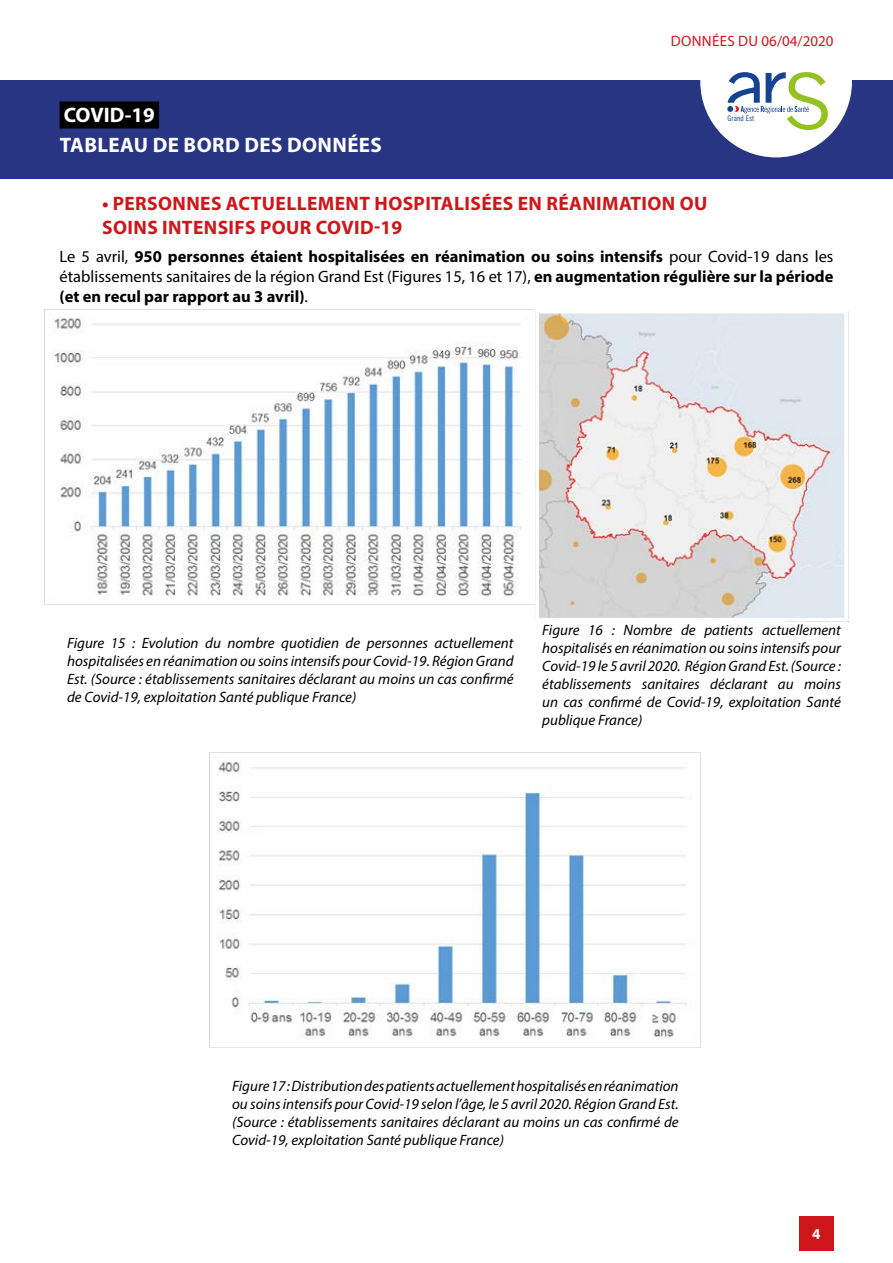
<style>
.page{position:relative;width:893px;height:1263px;background:#fff}
.page>*{position:absolute;margin:0;border:0;box-sizing:border-box;transform-origin:0 0}
.t1{font:700 21px/29.4px "Myriad Pro";letter-spacing:.02em;color:#fff}
.t2{font:700 19.5px/23.4px "Myriad Pro";letter-spacing:.02em;color:#cd171a}
.t3{font:700 16.5px/19.8px "Myriad Pro";color:#000;text-align:justify}
.t4{font:italic 15px/18px "Myriad Pro";color:#000;text-align:justify}
.t5{font:15px "Myriad Pro";letter-spacing:.02em;color:#cd171a}
.t6{font:700 15px "Myriad Pro";color:#fff}
.t7{font:7.8px "Trade Gothic LT Std Cn 18";color:#154390}
.s1{font-weight:400}
</style>
<div class="page">
<div style="left:0;top:80px;width:893px;height:99px;background:#283583"></div>
<div style="left:60px;top:101px;width:99px;height:27px;background:#000"></div>
<div style="left:700px;top:6px;width:152px;height:151px;background:#fff;border-radius:50%"></div>
<svg style="left:727px;top:72px;width:101px;height:58px"></svg>
<div style="left:799px;top:1216px;width:34px;height:34px;background:#cd171a"></div>
<img style="left:52px;top:318px;width:470px;height:278px">
<img style="left:540px;top:315px;width:303px;height:302px">
<div style="left:535px;top:310px;width:313px;height:312px;border:4px solid #fff"></div>
<img style="left:217px;top:761px;width:470px;height:278px">
<p class="t5" style="left:671px;top:31px;width:164px">DONNÉES DU 06/04/2020</p>
<h1 class="t1" style="left:60px;top:100px;width:324px">COVID-19<br>TABLEAU DE BORD DES DONNÉES</h1>
<p class="t7" style="left:728px;top:114px;width:28px">Grand Est</p>
<h2 class="t2" style="left:102px;top:191px;width:607px">• PERSONNES ACTUELLEMENT HOSPITALISÉES EN RÉANIMATION OU<br>SOINS INTENSIFS POUR COVID-19</h2>
<p class="t3" style="left:60px;top:246px;width:775px"><span class="s1">Le 5 avril,</span> 950 personnes étaient hospitalisées en réanimation ou soins intensifs <span class="s1">pour Covid-19 dans les établissements sanitaires de la région Grand Est (Figures 15, 16 et 17),</span> en augmentation régulière sur la période (et en recul par rapport au 3 avril)<span class="s1">.</span></p>
<p class="t4" style="left:67px;top:634px;width:448px">Figure 15 : Evolution du nombre quotidien de personnes actuellement hospitalisées en réanimation ou soins intensifs pour Covid-19. Région Grand Est. (Source : établissements sanitaires déclarant au moins un cas confirmé de Covid-19, exploitation Santé publique France)</p>
<p class="t4" style="left:542px;top:620px;width:300px">Figure 16 : Nombre de patients actuellement hospitalisés en réanimation ou soins intensifs pour Covid-19 le 5 avril 2020. Région Grand Est. (Source : établissements sanitaires déclarant au moins un cas confirmé de Covid-19, exploitation Santé publique France)</p>
<p class="t4" style="left:232px;top:1077px;width:448px">Figure 17 : Distribution des patients actuellement hospitalisés en réanimation ou soins intensifs pour Covid-19 selon l’âge, le 5 avril 2020. Région Grand Est. (Source : établissements sanitaires déclarant au moins un cas confirmé de Covid-19, exploitation Santé publique France)</p>
<p class="t6" style="left:812px;top:1224px;width:10px">4</p>
</div>
